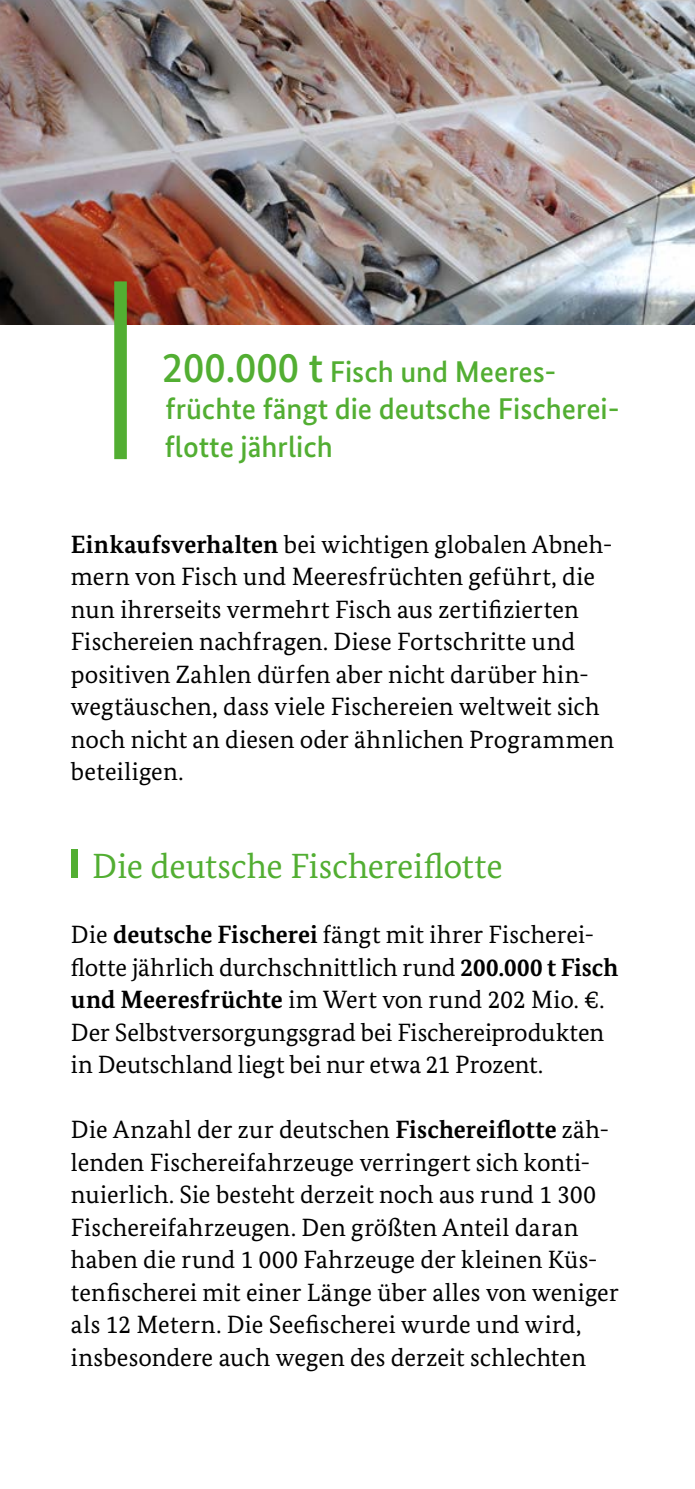
<style>
.page{position:relative;width:695px;height:1489px;background:#fff}
.page>*{position:absolute;margin:0;border:0;box-sizing:border-box;transform-origin:0 0}
.t1{font:35px "Bundes Serif";letter-spacing:-.005em;color:#52ae32}
.t2{font:500 30px/37.5px "Bundes Sans";color:#52ae32}
.t3{font:25px/32.5px "Bundes Serif";letter-spacing:.005em;color:#000}
.s1{font-size:42.5px}
.s2{font-weight:700}
</style>
<div class="page">
<img style="left:0;top:0;width:694px;height:325px">
<div style="left:114px;top:281px;width:13px;height:178px;background:#52ae32"></div>
<div style="left:71px;top:849px;width:7px;height:29px;background:#52ae32"></div>
<p class="t2" style="left:162px;top:352px;width:459px"><span class="s1">200.000 t</span> Fisch und Meeres&shy;früchte fängt die deutsche Fischerei&shy;flotte jährlich</p>
<p class="t3" style="left:71px;top:527px;width:544px"><span class="s2">Einkaufsverhalten</span> bei wichtigen globalen Abneh&shy;mern von Fisch und Meeresfrüchten geführt, die nun ihrerseits vermehrt Fisch aus zertifizierten Fischereien nachfragen. Diese Fortschritte und positiven Zahlen dürfen aber nicht darüber hin&shy;wegtäuschen, dass viele Fischereien weltweit sich noch nicht an diesen oder ähnlichen Programmen beteiligen.</p>
<h1 class="t1" style="left:92px;top:844px;width:412px">Die deutsche Fischereiflotte</h1>
<p class="t3" style="left:71px;top:917px;width:548px">Die <span class="s2">deutsche Fischerei</span> fängt mit ihrer Fischerei&shy;flotte jährlich durchschnittlich rund <span class="s2">200.000 t Fisch und Meeresfrüchte</span> im Wert von rund 202 Mio. €.<br>Der Selbstversorgungsgrad bei Fischereiprodukten in Deutschland liegt bei nur etwa 21 Prozent.</p>
<p class="t3" style="left:71px;top:1112px;width:549px">Die Anzahl der zur deutschen <span class="s2">Fischereiflotte</span> zäh&shy;lenden Fischereifahrzeuge verringert sich konti&shy;nuierlich. Sie besteht derzeit noch aus rund 1 300<br>Fischereifahrzeugen. Den größten Anteil daran haben die rund 1 000 Fahrzeuge der kleinen Küs&shy;tenfischerei mit einer Länge über alles von weniger als 12 Metern. Die Seefischerei wurde und wird, insbesondere auch wegen des derzeit schlechten</p>
</div>
